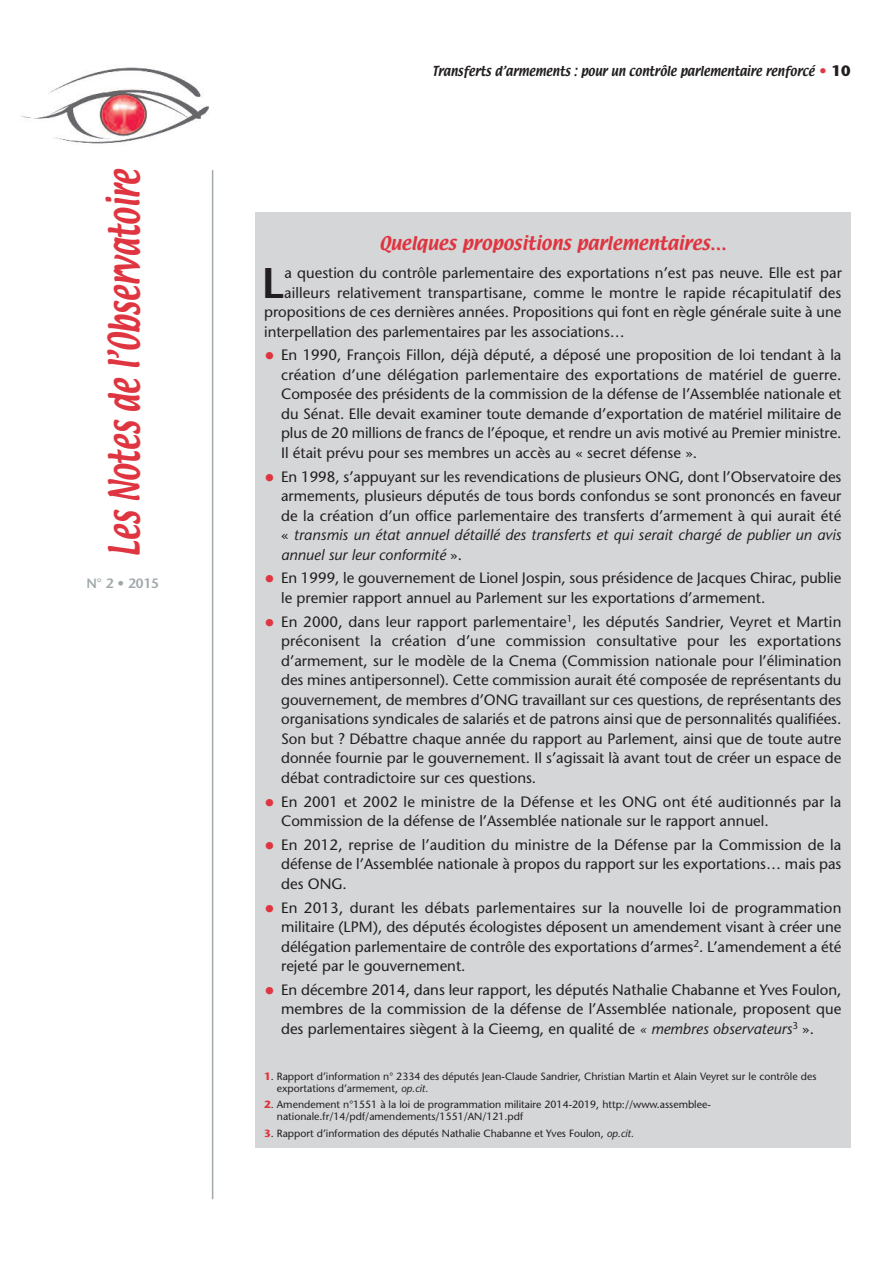
<style>
.page{position:relative;width:893px;height:1263px;background:#fff}
.page>*{position:absolute;margin:0;border:0;box-sizing:border-box;transform-origin:0 0}
.t1{font:600 42.9px "Stone Sans";color:#231f20}
.t2{font:37.8px "Textile";color:#df3540;scale:.71 1}
.t3{font:16.5px "Textile";color:#df3540}
.t4{font:15px/19.5px "Stone Sans";color:#231f20;text-align:justify}
.t5{font:600 13.5px "Stone Sans";color:#a1a8ab}
.t6{font:12px "Textile";color:#231f20;scale:.9 1}
.t7{font:10.5px/12px "Stone Sans";color:#231f20}
.s1{font-family:"Stone Sans";font-weight:700;font-size:15px;color:#df3540}
.s2{font-family:"Stone Sans";font-weight:700;font-size:15px}
.s3{font-weight:700;font-size:21px;color:#df3540}
.s4{font-style:italic}
.s5{font-weight:700;color:#df3540}
</style>
<div class="page">
<img style="left:21px;top:67px;width:188px;height:77px">
<div style="left:255px;top:213px;width:595px;height:935px;background:#d4d6d8"></div>
<hr style="left:212px;top:170px;width:1px;height:1029px;background:#a1a8ab">
<h2 class="t2" style="left:102px;top:557px;width:548px;rotate:-90deg">Les Notes de l’Observatoire</h2>
<p class="t5" style="left:86px;top:578px;width:74px">N° 2 • 2015</p>
<p class="t6" style="left:432px;top:64px;width:466px">Transferts d’armements : pour un contrôle parlementaire renforcé <span class="s1">•</span> <span class="s2">10</span></p>
<p class="t3" style="left:379px;top:234px;width:349px">Quelques propositions parlementaires…</p>
<h1 class="t1" style="left:262px;top:266px;width:24px">L</h1>
<p class="t4" style="left:284px;top:265px;width:559px">a question du contrôle parlementaire des exportations n’est pas neuve. Elle est par</p>
<p class="t4" style="left:284px;top:284px;width:559px">ailleurs relativement transpartisane, comme le montre le rapide récapitulatif des</p>
<p class="t4" style="left:264px;top:304px;width:579px">propositions de ces dernières années. Propositions qui font en règle générale suite à une</p>
<p class="t4" style="left:264px;top:323px;width:362px">interpellation des parlementaires par les associations…</p>
<p class="t4" style="left:281px;top:347px;width:562px;text-indent:-17px"><span class="s3">•</span> En 1990, François Fillon, déjà député, a déposé une proposition de loi tendant à la création d’une délégation parlementaire des exportations de matériel de guerre.<br>Composée des présidents de la commission de la défense de l’Assemblée nationale et du Sénat. Elle devait examiner toute demande d’exportation de matériel militaire de plus de 20 millions de francs de l’époque, et rendre un avis motivé au Premier ministre.<br>Il était prévu pour ses membres un accès au « secret défense ».</p>
<p class="t4" style="left:281px;top:468px;width:562px;text-indent:-17px"><span class="s3">•</span> En 1998, s’appuyant sur les revendications de plusieurs ONG, dont l’Observatoire des armements, plusieurs députés de tous bords confondus se sont prononcés en faveur de la création d’un office parlementaire des transferts d’armement à qui aurait été « <span class="s4">transmis un état annuel détaillé des transferts et qui serait chargé de publier un avis annuel sur leur conformité</span> ».</p>
<p class="t4" style="left:281px;top:570px;width:562px;text-indent:-17px"><span class="s3">•</span> En 1999, le gouvernement de Lionel Jospin, sous présidence de Jacques Chirac, publie le premier rapport annuel au Parlement sur les exportations d’armement.</p>
<p class="t4" style="left:281px;top:613px;width:562px;text-indent:-17px"><span class="s3">•</span> En 2000, dans leur rapport parlementaire<sup>1</sup>, les députés Sandrier, Veyret et Martin préconisent la création d’une commission consultative pour les exportations d’armement, sur le modèle de la Cnema (Commission nationale pour l’élimination des mines antipersonnel). Cette commission aurait été composée de représentants du gouvernement, de membres d’ONG travaillant sur ces questions, de représentants des organisations syndicales de salariés et de patrons ainsi que de personnalités qualifiées.<br>Son but ? Débattre chaque année du rapport au Parlement, ainsi que de toute autre donnée fournie par le gouvernement. Il s’agissait là avant tout de créer un espace de débat contradictoire sur ces questions.</p>
<p class="t4" style="left:281px;top:793px;width:562px;text-indent:-17px"><span class="s3">•</span> En 2001 et 2002 le ministre de la Défense et les ONG ont été auditionnés par la<br>Commission de la défense de l’Assemblée nationale sur le rapport annuel.</p>
<p class="t4" style="left:281px;top:836px;width:562px;text-indent:-17px"><span class="s3">•</span> En 2012, reprise de l’audition du ministre de la Défense par la Commission de la défense de l’Assemblée nationale à propos du rapport sur les exportations… mais pas des ONG.</p>
<p class="t4" style="left:281px;top:899px;width:562px;text-indent:-17px"><span class="s3">•</span> En 2013, durant les débats parlementaires sur la nouvelle loi de programmation militaire (LPM), des députés écologistes déposent un amendement visant à créer une délégation parlementaire de contrôle des exportations d’armes<sup>2</sup>. L’amendement a été rejeté par le gouvernement.</p>
<p class="t4" style="left:281px;top:981px;width:562px;text-indent:-17px"><span class="s3">•</span> En décembre 2014, dans leur rapport, les députés Nathalie Chabanne et Yves Foulon, membres de la commission de la défense de l’Assemblée nationale, proposent que des parlementaires siègent à la Cieemg, en qualité de <span class="s4">« membres observateurs</span><sup>3</sup> ».</p>
<p class="t7" style="left:277px;top:1071px;width:541px;text-indent:-13px"><span class="s5">1</span>. Rapport d’information n° 2334 des députés Jean-Claude Sandrier, Christian Martin et Alain Veyret sur le contrôle des exportations d’armement, <span class="s4">op.cit.</span></p>
<p class="t7" style="left:277px;top:1100px;width:436px;text-indent:-13px"><span class="s5">2</span>. Amendement n°1551 à la loi de programmation militaire 2014-2019, http://www.assemblee&shy;nationale.fr/14/pdf/amendements/1551/AN/121.pdf</p>
<p class="t7" style="left:264px;top:1128px;width:371px"><span class="s5">3</span>. Rapport d’information des députés Nathalie Chabanne et Yves Foulon, <span class="s4">op.cit.</span></p>
</div>
